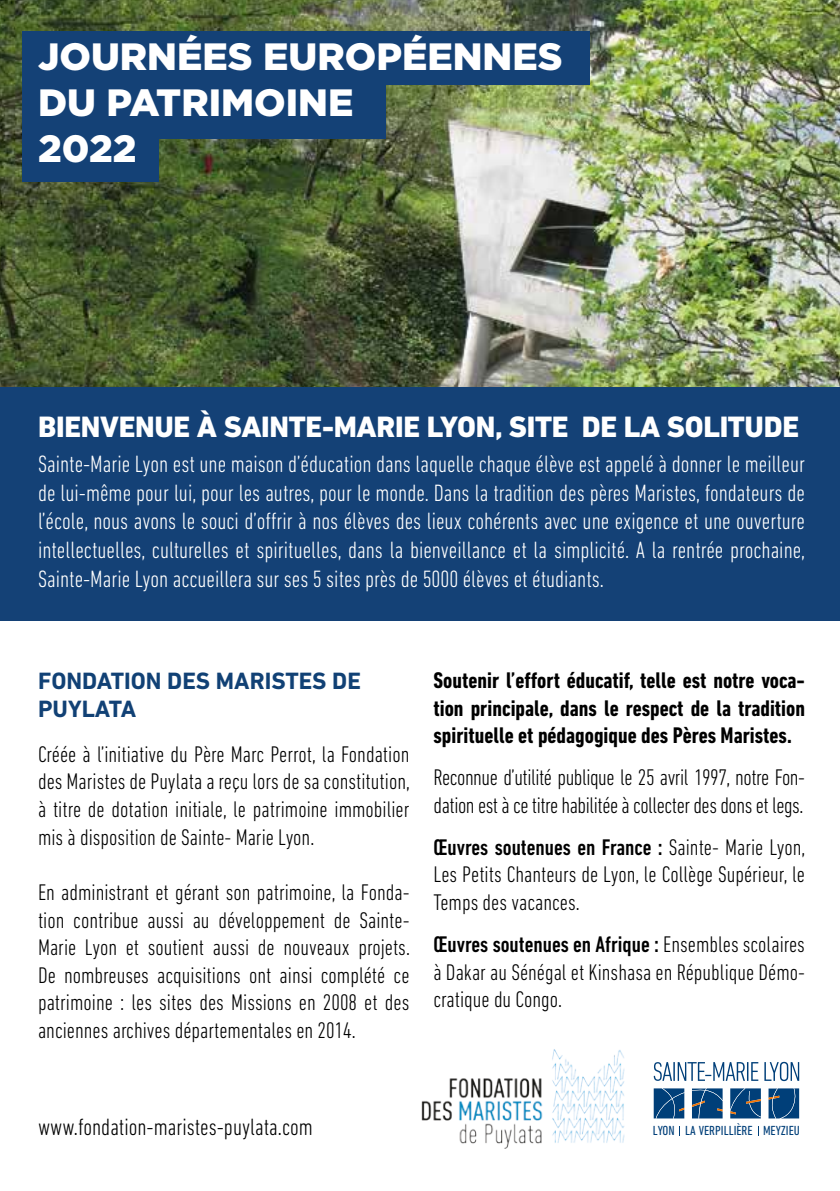
<style>
.page{position:relative;width:840px;height:1191px;background:#fff}
.page>*{position:absolute;margin:0;border:0;box-sizing:border-box;transform-origin:0 0}
.t1{font:900 38px/45.6px "Gotham";color:#fff}
.t2{font:800 30px "DIN Next LT Pro";letter-spacing:-.01em;color:#fff}
.t3{font:300 condensed 24px/28.8px "DIN Next LT Pro";color:#fff;text-align:justify}
.t4{font:300 condensed 24px "DIN Next LT Pro";color:#000}
.t5{font:700 24px/28.8px "DIN Next LT Pro";color:#114175}
.t6{font:300 condensed 23px/27.6px "DIN Next LT Pro";color:#000;text-align:justify}
.t7{font:700 condensed 23px/27.6px "DIN Next LT Pro";color:#000;text-align:justify}
.t8{font:300 condensed 23px/27.6px "DIN Next LT Pro";letter-spacing:-.02em;color:#000}
.t9{font:condensed 13.4px "DIN Next LT Pro";color:#003f79;scale:1.04 1}
.s1{font-weight:500}
</style>
<div class="page">
<img style="left:0;top:0;width:839px;height:387px">
<div style="left:23px;top:31px;width:567px;height:54px;background:#144176"></div>
<div style="left:23px;top:85px;width:363px;height:54px;background:#144176"></div>
<div style="left:23px;top:128px;width:136px;height:53px;background:#144176"></div>
<img style="left:421px;top:1049px;width:204px;height:99px">
<div style="left:0;top:387px;width:839px;height:234px;background:#144176"></div>
<svg style="left:653px;top:1062px;width:104px;height:18px"></svg>
<svg style="left:764px;top:1061px;width:34px;height:20px"></svg>
<svg style="left:768px;top:1088px;width:30px;height:30px"></svg>
<svg style="left:653px;top:1088px;width:31px;height:30px"></svg>
<svg style="left:692px;top:1088px;width:30px;height:30px"></svg>
<svg style="left:730px;top:1088px;width:30px;height:30px"></svg>
<h1 class="t1" style="left:38px;top:33px;width:526px">JOURNÉES EUROPÉENNES<br>DU PATRIMOINE<br>2022</h1>
<h2 class="t2" style="left:38px;top:408px;width:762px">BIENVENUE À SAINTE-MARIE LYON, SITE DE LA SOLITUDE</h2>
<p class="t3" style="left:38px;top:449px;width:768px">Sainte-Marie Lyon est une maison d’éducation dans laquelle chaque élève est appelé à donner le meilleur de lui-même pour lui, pour les autres, pour le monde. Dans la tradition des pères Maristes, fondateurs de l’école, nous avons le souci d’offrir à nos élèves des lieux cohérents avec une exigence et une ouverture intellectuelles, culturelles et spirituelles, dans la bienveillance et la simplicité. A la rentrée prochaine, Sainte-Marie Lyon accueillera sur ses 5 sites près de 5000 élèves et étudiants.</p>
<p class="t5" style="left:38px;top:666px;width:324px">FONDATION DES MARISTES DE<br>PUYLATA</p>
<p class="t6" style="left:38px;top:740px;width:373px">Créée à l’initiative du Père Marc Perrot, la Fondation des Maristes de Puylata a reçu lors de sa constitution, à titre de dotation initiale, le patrimoine immobilier mis à disposition de Sainte- Marie Lyon.</p>
<p class="t6" style="left:38px;top:878px;width:373px">En administrant et gérant son patrimoine, la Fonda&shy;tion contribue aussi au développement de Sainte-Marie Lyon et soutient aussi de nouveaux projets.<br>De nombreuses acquisitions ont ainsi complété ce patrimoine : les sites des Missions en 2008 et des anciennes archives départementales en 2014.</p>
<p class="t7" style="left:433px;top:666px;width:373px">Soutenir l’effort éducatif, telle est notre voca&shy;tion principale, dans le respect de la tradition spirituelle et pédagogique des Pères Maristes.</p>
<p class="t8" style="left:433px;top:763px;width:373px">Reconnue d’utilité publique le 25 avril 1997, notre Fon&shy;dation est à ce titre habilitée à collecter des dons et legs.</p>
<p class="t6" style="left:433px;top:833px;width:373px"><span class="s1">Œuvres soutenues en France :</span> Sainte- Marie Lyon, Les Petits Chanteurs de Lyon, le Collège Supérieur, le Temps des vacances.</p>
<p class="t6" style="left:433px;top:930px;width:373px"><span class="s1">Œuvres soutenues en Afrique :</span> Ensembles scolaires à Dakar au Sénégal et Kinshasa en République Démo&shy;cratique du Congo.</p>
<p class="t4" style="left:38px;top:1113px;width:276px">www.fondation-maristes-puylata.com</p>
<p class="t9" style="left:652px;top:1123px;width:143px">LYON LA VERPILLIÈRE MEYZIEU</p>
</div>
